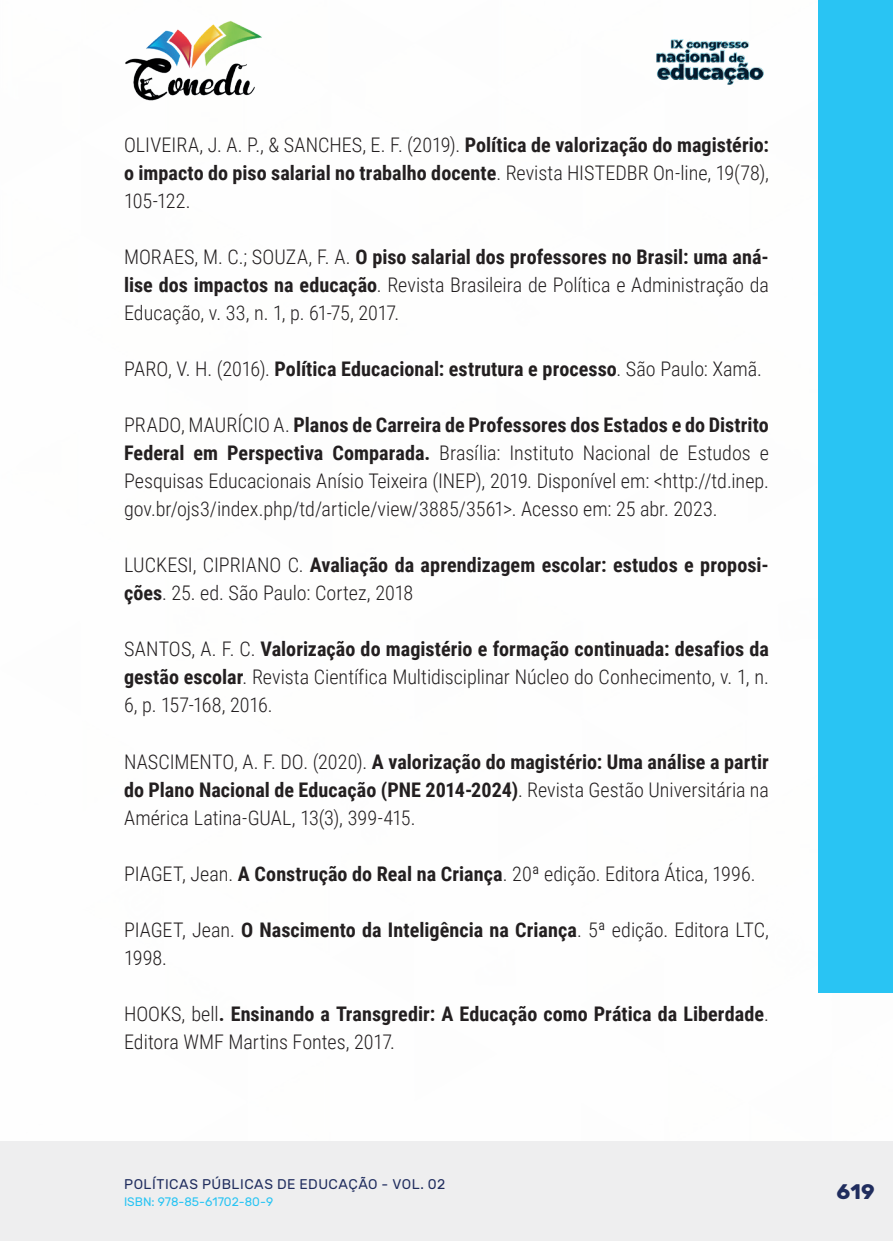
<style>
.page{position:relative;width:893px;height:1241px;background:#fff}
.page>*{position:absolute;margin:0;border:0;box-sizing:border-box;transform-origin:0 0}
.t1{font:700 21px "Rubik";color:#202d5e}
._17_REFERENCIAS{font:300 20.12px/28px "Roboto Condensed";color:#231f20;text-align:justify}
._17_REFERENCIAS-2{font:700 20.12px/28px "Roboto Condensed";letter-spacing:.005em;color:#231f20}
.t2{font:14px "Rubik";letter-spacing:.035em;color:#202d5e}
.t3{font:12.25px "Rubik";color:#29c4f3}
.s1{font-weight:700}
.s2{font-weight:300}
</style>
<div class="page">
<div style="left:0;top:1141px;width:893px;height:99px;background:#eeeeef"></div>
<div style="left:819px;top:0;width:74px;height:992px;background:#29c4f3"></div>
<img style="left:125px;top:20px;width:137px;height:81px">
<img style="left:656px;top:39px;width:108px;height:46px">
<p class="_17_REFERENCIAS" style="left:124px;top:130px;width:646px">OLIVEIRA, J. A. P., &amp; SANCHES, E. F. (2019). <span class="s1">Política de valorização do magistério: o impacto do piso salarial no trabalho docente</span>. Revista HISTEDBR On-line, 19(78), 105-122.</p>
<p class="_17_REFERENCIAS" style="left:124px;top:242px;width:646px">MORAES, M. C.; SOUZA, F. A. <span class="s1">O piso salarial dos professores no Brasil: uma aná&shy;lise dos impactos na educação</span>. Revista Brasileira de Política e Administração da Educação, v. 33, n. 1, p. 61-75, 2017.</p>
<p class="_17_REFERENCIAS-2" style="left:124px;top:354px;width:640px"><span class="s2">PARO, V. H. (2016).</span> Política Educacional: estrutura e processo<span class="s2">. São Paulo: Xamã.</span></p>
<p class="_17_REFERENCIAS" style="left:124px;top:410px;width:646px">PRADO, MAURÍCIO A. <span class="s1">Planos de Carreira de Professores dos Estados e do Distrito Federal em Perspectiva Comparada.</span> Brasília: Instituto Nacional de Estudos e Pesquisas Educacionais Anísio Teixeira (INEP), 2019. Disponível em: &lt;http://td.inep. gov.br/ojs3/index.php/td/article/view/3885/3561&gt;. Acesso em: 25 abr. 2023.</p>
<p class="_17_REFERENCIAS-2" style="left:124px;top:550px;width:646px"><span class="s2">LUCKESI, CIPRIANO C.</span> Avaliação da aprendizagem escolar: estudos e proposi&shy;ções<span class="s2">. 25. ed. São Paulo: Cortez, 2018</span></p>
<p class="_17_REFERENCIAS" style="left:124px;top:634px;width:646px">SANTOS, A. F. C. <span class="s1">Valorização do magistério e formação continuada: desafios da gestão escolar</span>. Revista Científica Multidisciplinar Núcleo do Conhecimento, v. 1, n.<br>6, p. 157-168, 2016.</p>
<p class="_17_REFERENCIAS" style="left:124px;top:746px;width:646px">NASCIMENTO, A. F. DO. (2020). <span class="s1">A valorização do magistério: Uma análise a partir do Plano Nacional de Educação (PNE 2014-2024)</span>. Revista Gestão Universitária na América Latina-GUAL, 13(3), 399-415.</p>
<p class="_17_REFERENCIAS" style="left:124px;top:858px;width:633px">PIAGET, Jean. <span class="s1">A Construção do Real na Criança</span>. 20ª edição. Editora Ática, 1996.</p>
<p class="_17_REFERENCIAS" style="left:124px;top:914px;width:646px">PIAGET, Jean. <span class="s1">O Nascimento da Inteligência na Criança</span>. 5ª edição. Editora LTC,<br>1998.</p>
<p class="_17_REFERENCIAS-2" style="left:124px;top:998px;width:646px"><span class="s2">HOOKS, bell</span>. Ensinando a Transgredir: A Educação como Prática da Liberdade<span class="s2">.<br>Editora WMF Martins Fontes, 2017.</span></p>
<p class="t2" style="left:124px;top:1175px;width:323px">POLÍTICAS PÚBLICAS DE EDUCAÇÃO - VOL. 02</p>
<p class="t3" style="left:124px;top:1194px;width:151px">ISBN: 978-85-61702-80-9</p>
<p class="t1" style="left:836px;top:1179px;width:40px">619</p>
</div>
